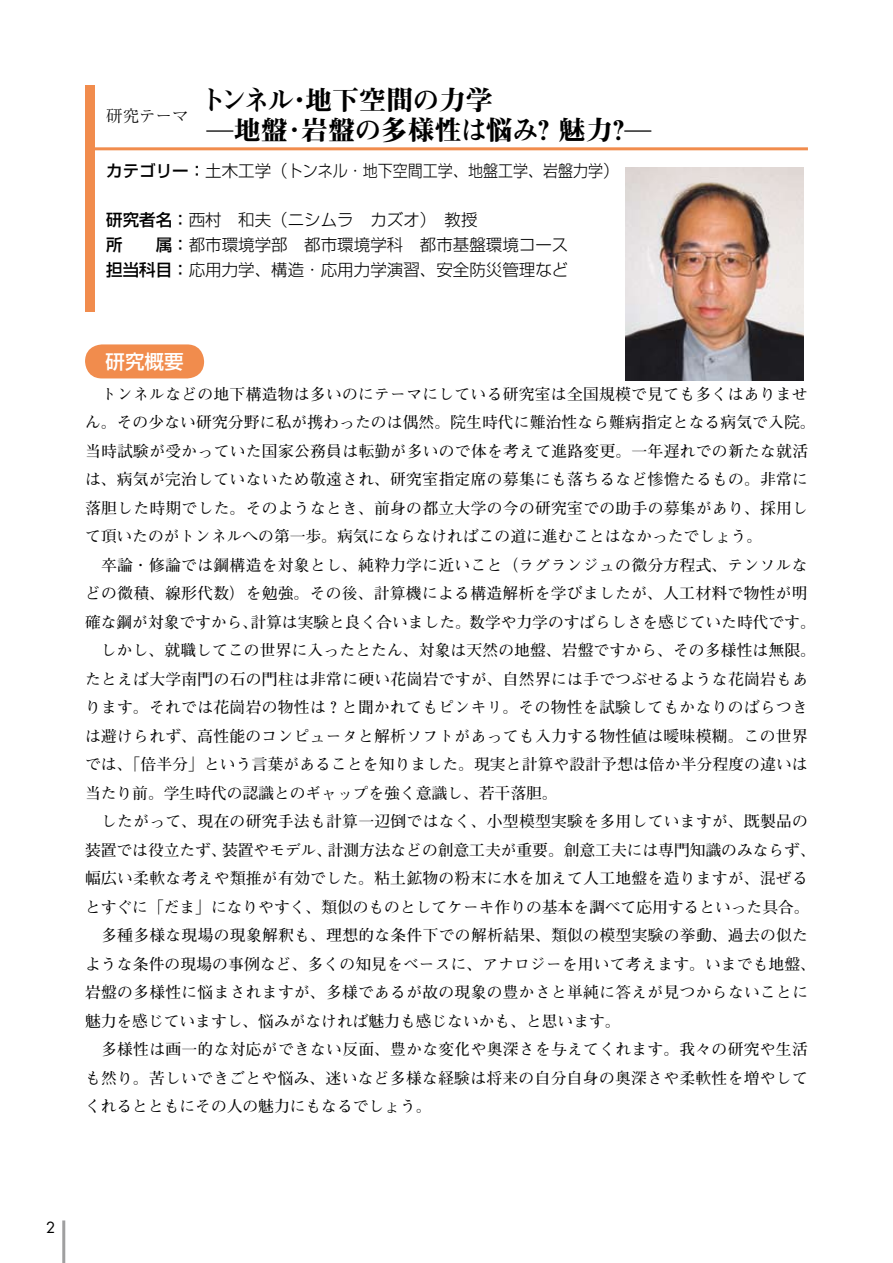
<style>
.page{position:relative;width:893px;height:1263px;background:#fff}
.page>*{position:absolute;margin:0;border:0;box-sizing:border-box;transform-origin:0 0}
.t1{font:27px/30px "Midashi Min Pr 6 MA31";letter-spacing:-.03em;color:#000}
.t2{font:500 19.5px "Shin Go Pr 6";color:#fff}
.t3{font:300 16.5px/24.8px "Shin Go Pr 6";color:#000}
.t4{font:700 15.75px/28.5px "Futo Min A101 Pr 6";letter-spacing:.02em;color:#000}
.t5{font:15px "Futura";color:#000}
.s1{font-family:"Shin Go Pr 6";font-weight:300;font-stretch:expanded}
.s2{font-weight:500}
</style>
<div class="page">
<hr style="left:62px;top:1220px;width:3px;height:43px;background:#9f9fa0">
<div style="left:85px;top:85px;width:9px;height:226px;background:#f18c4d"></div>
<hr style="left:85px;top:147px;width:723px;height:3px;background:#f18c4d">
<img style="left:625px;top:168px;width:179px;height:213px">
<div style="left:85px;top:344px;width:119px;height:34px;background:#f18c4d;border-radius:17px"></div>
<h1 class="t1" style="left:207px;top:85px;width:446px;text-indent:-100px"><sub>研究テーマ　</sub>トンネル・地下空間の力学<br><span class="s1">—</span>地盤･岩盤の多様性は悩み？ 魅力？<span class="s1">—</span></h1>
<p class="t3" style="left:106px;top:157px;width:515px"><span class="s2">カテゴリー：</span>土木工学（トンネル・地下空間工学、地盤工学、岩盤力学）</p>
<p class="t3" style="left:106px;top:206px;width:463px"><span class="s2">研究者名：</span>西村　和夫（ニシムラ　カズオ）　教授<br><span class="s2">所　　属：</span>都市環境学部　都市環境学科　都市基盤環境コース<span class="s2">担当科目：</span>応用力学、構造・応用力学演習、安全防災管理など</p>
<p class="t2" style="left:106px;top:346px;width:79px">研究概要</p>
<p class="t4" style="left:85px;top:379px;width:732px">　トンネルなどの地下構造物は多いのにテーマにしている研究室は全国規模で見ても多くはありません。その少ない研究分野に私が携わったのは偶然。院生時代に難治性なら難病指定となる病気で入院。当時試験が受かっていた国家公務員は転勤が多いので体を考えて進路変更。一年遅れでの新たな就活は、病気が完治していないため敬遠され、研究室指定席の募集にも落ちるなど惨憺たるもの。非常に落胆した時期でした。そのようなとき、前身の都立大学の今の研究室での助手の募集があり、採用して頂いたのがトンネルへの第一歩。病気にならなければこの道に進むことはなかったでしょう。<br>　卒論・修論では鋼構造を対象とし、純粋力学に近いこと（ラグランジュの微分方程式、テンソルなどの微積、線形代数）を勉強。その後、計算機による構造解析を学びましたが、人工材料で物性が明確な鋼が対象ですから、計算は実験と良く合いました。数学や力学のすばらしさを感じていた時代です。　しかし、就職してこの世界に入ったとたん、対象は天然の地盤、岩盤ですから、その多様性は無限。たとえば大学南門の石の門柱は非常に硬い花崗岩ですが、自然界には手でつぶせるような花崗岩もあります。それでは花崗岩の物性は？と聞かれてもピンキリ。その物性を試験してもかなりのばらつきは避けられず、高性能のコンピュータと解析ソフトがあっても入力する物性値は曖昧模糊。この世界では、「倍半分」という言葉があることを知りました。現実と計算や設計予想は倍か半分程度の違いは当たり前。学生時代の認識とのギャップを強く意識し、若干落胆。<br>　したがって、現在の研究手法も計算一辺倒ではなく、小型模型実験を多用していますが、既製品の装置では役立たず、装置やモデル、計測方法などの創意工夫が重要。創意工夫には専門知識のみならず、幅広い柔軟な考えや類推が有効でした。粘土鉱物の粉末に水を加えて人工地盤を造りますが、混ぜるとすぐに「だま」になりやすく、類似のものとしてケーキ作りの基本を調べて応用するといった具合。　多種多様な現場の現象解釈も、理想的な条件下での解析結果、類似の模型実験の挙動、過去の似たような条件の現場の事例など、多くの知見をベースに、アナロジーを用いて考えます。いまでも地盤、岩盤の多様性に悩まされますが、多様であるが故の現象の豊かさと単純に答えが見つからないことに魅力を感じていますし、悩みがなければ魅力も感じないかも、と思います。<br>　多様性は画一的な対応ができない反面、豊かな変化や奥深さを与えてくれます。我々の研究や生活も然り。苦しいできごとや悩み、迷いなど多様な経験は将来の自分自身の奥深さや柔軟性を増やしてくれるとともにその人の魅力にもなるでしょう。</p>
<p class="t5" style="left:46px;top:1217px;width:11px">2</p>
</div>
